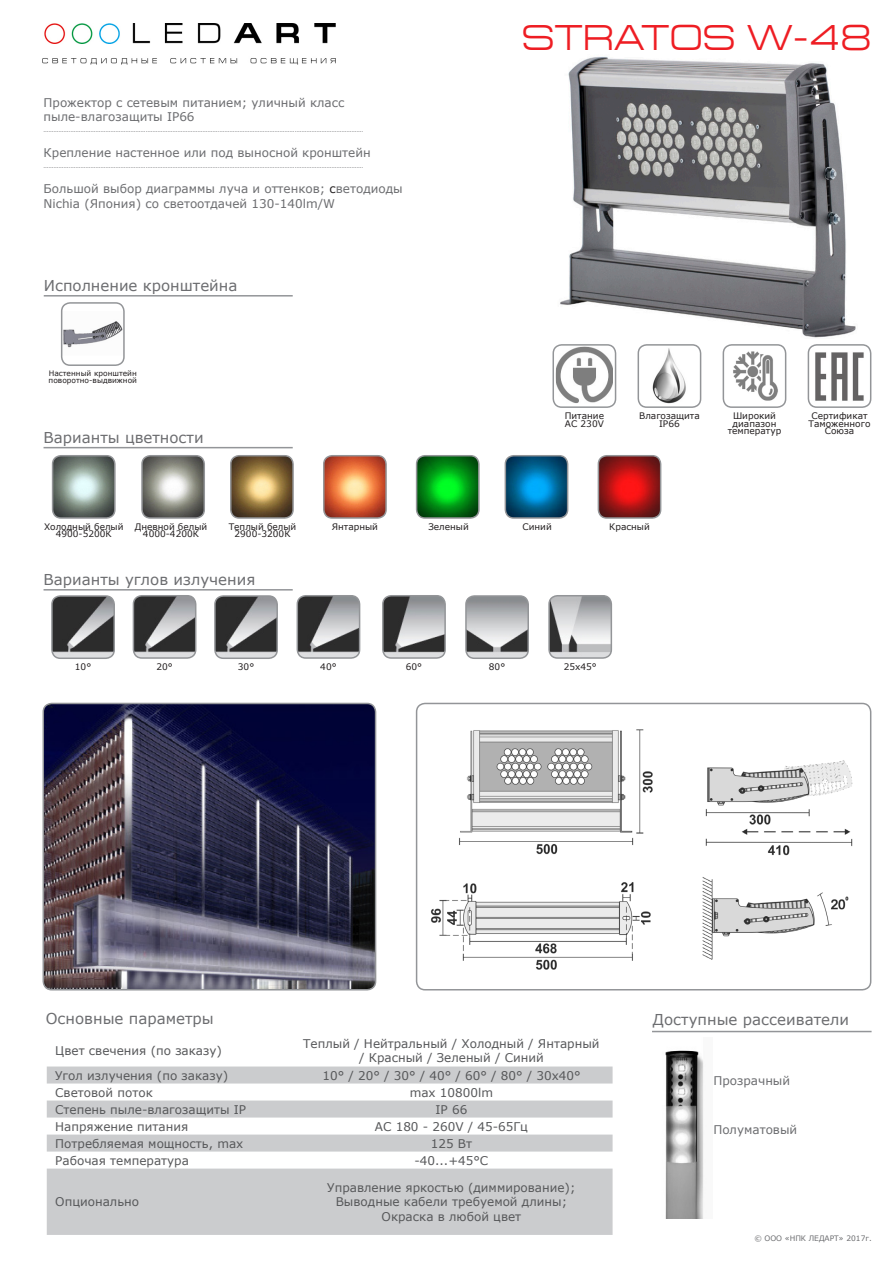
<style>
.page{position:relative;width:893px;height:1263px;background:#fff}
.page>*{position:absolute;margin:0;border:0;box-sizing:border-box;transform-origin:0 0}
.t1{font:36px "Europe Extended C";color:#ee1d23}
.t2{font:15px "Verdana";color:#6c6d70}
.t3{font:12px/14.4px "Verdana";color:#57585a;text-align:center}
.t4{font:12px/14.4px "Verdana";color:#6c6d70}
.t5{font:9px "Europe Extended C";color:#6c6d70}
.t6{font:9px/7.5px "Verdana";color:#231f20;text-align:center}
.t7{font:7.5px/7.5px "Verdana";color:#231f20}
.t8{font:7.5px "Verdana";color:#6c6d70}
.s1{color:#231f20}
</style>
<div class="page">
<img style="left:417px;top:703px;width:454px;height:287px">
<div style="left:416px;top:703px;width:455px;height:287px;border:2px solid #939598;border-radius:9px"></div>
<hr style="left:652px;top:1031px;width:220px;height:1px;background:#939598">
<img style="left:665px;top:1050px;width:39px;height:169px">
<img style="left:43px;top:703px;width:333px;height:287px">
<div style="left:43px;top:703px;width:333px;height:287px;border:2px solid #939598;border-radius:9px"></div>
<svg style="left:47px;top:1066px;width:566px;height:169px;fill:#cbccce"></svg>
<img style="left:560px;top:56px;width:296px;height:282px">
<img style="left:43px;top:23px;width:292px;height:42px">
<img style="left:556px;top:347px;width:57px;height:56px">
<div style="left:552px;top:344px;width:64px;height:64px;border:2px solid #939598;border-radius:9px"></div>
<img style="left:652px;top:347px;width:46px;height:57px">
<div style="left:638px;top:344px;width:63px;height:64px;border:2px solid #939598;border-radius:9px"></div>
<img style="left:811px;top:347px;width:57px;height:58px">
<div style="left:808px;top:344px;width:63px;height:64px;border:2px solid #939598;border-radius:9px"></div>
<img style="left:723px;top:349px;width:63px;height:55px">
<div style="left:723px;top:344px;width:63px;height:64px;border:2px solid #939598;border-radius:9px"></div>
<hr style="left:44px;top:589px;width:249px;height:1px;background:#939598">
<img style="left:54px;top:598px;width:60px;height:60px">
<div style="left:51px;top:595px;width:64px;height:64px;border:2px solid #939598;border-radius:9px"></div>
<img style="left:217px;top:598px;width:60px;height:60px">
<div style="left:214px;top:595px;width:64px;height:64px;border:2px solid #939598;border-radius:9px"></div>
<img style="left:468px;top:598px;width:60px;height:60px">
<div style="left:465px;top:595px;width:64px;height:64px;border:2px solid #939598;border-radius:9px"></div>
<img style="left:297px;top:596px;width:63px;height:62px">
<div style="left:297px;top:595px;width:63px;height:64px;border:2px solid #939598;border-radius:9px"></div>
<img style="left:383px;top:596px;width:62px;height:60px">
<div style="left:382px;top:595px;width:64px;height:64px;border:2px solid #939598;border-radius:9px"></div>
<img style="left:551px;top:596px;width:60px;height:60px">
<div style="left:548px;top:595px;width:64px;height:64px;border:2px solid #939598;border-radius:9px"></div>
<img style="left:133px;top:596px;width:63px;height:62px">
<div style="left:133px;top:595px;width:63px;height:64px;border:2px solid #939598;border-radius:9px"></div>
<hr style="left:44px;top:447px;width:249px;height:1px;background:#939598">
<img style="left:53px;top:456px;width:60px;height:62px">
<div style="left:52px;top:455px;width:64px;height:64px;border:2px solid #939598;border-radius:9px"></div>
<img style="left:144px;top:456px;width:60px;height:60px">
<div style="left:141px;top:455px;width:64px;height:64px;border:2px solid #939598;border-radius:9px"></div>
<img style="left:231px;top:456px;width:60px;height:60px">
<div style="left:230px;top:455px;width:64px;height:64px;border:2px solid #939598;border-radius:9px"></div>
<img style="left:324px;top:456px;width:60px;height:60px">
<div style="left:323px;top:455px;width:64px;height:64px;border:2px solid #939598;border-radius:9px"></div>
<img style="left:417px;top:456px;width:60px;height:62px">
<div style="left:416px;top:455px;width:64px;height:64px;border:2px solid #939598;border-radius:9px"></div>
<img style="left:505px;top:456px;width:63px;height:62px">
<div style="left:505px;top:455px;width:63px;height:64px;border:2px solid #939598;border-radius:9px"></div>
<img style="left:598px;top:456px;width:63px;height:62px">
<div style="left:598px;top:455px;width:63px;height:64px;border:2px solid #939598;border-radius:9px"></div>
<hr style="left:44px;top:295px;width:249px;height:2px;background:#939598">
<img style="left:64px;top:321px;width:58px;height:27px">
<div style="left:61px;top:302px;width:64px;height:64px;border:2px solid #939598;border-radius:9px"></div>
<p class="t4" style="left:44px;top:95px;width:303px">Прожектор с cетевым питанием; уличный класс пыле-влагозащиты IP66</p>
<p class="t5" style="left:44px;top:124px;width:321px">...............................................................................................................................................................................................</p>
<p class="t4" style="left:44px;top:145px;width:329px">Крепление настенное или под выносной кронштейн</p>
<p class="t5" style="left:44px;top:160px;width:321px">...............................................................................................................................................................................................</p>
<p class="t4" style="left:44px;top:181px;width:361px">Большой выбор диаграммы луча и оттенков; <span class="s1">c</span>ветодиоды<br>Nichia (Япония) со светоотдачей 130-140lm/W</p>
<p class="t2" style="left:44px;top:275px;width:195px">Исполнение кронштейна</p>
<p class="t7" style="left:49px;top:369px;width:90px">Настенный кронштейн поворотно-выдвижной</p>
<p class="t2" style="left:44px;top:427px;width:162px">Варианты цветности</p>
<p class="t1" style="left:521px;top:18px;width:351px">STRATOS W-48</p>
<p class="t6" style="left:565px;top:412px;width:41px;text-align:left">Питание<br>AС 230V</p>
<p class="t6" style="left:639px;top:412px;width:62px">Влагозащита<br>IP66</p>
<p class="t6" style="left:809px;top:412px;width:63px">Сертификат<br>Таможенного<br>Союза</p>
<p class="t6" style="left:728px;top:412px;width:55px">Широкий диапазон температур</p>
<p class="t6" style="left:44px;top:522px;width:81px">Холодный белый</p>
<p class="t6" style="left:332px;top:522px;width:48px">Янтарный</p>
<p class="t6" style="left:56px;top:530px;width:58px">4900-5200К</p>
<p class="t6" style="left:135px;top:522px;width:74px">Дневной белый<br>4000-4200К</p>
<p class="t6" style="left:229px;top:522px;width:69px">Теплый белый<br>2900-3200К</p>
<p class="t6" style="left:428px;top:522px;width:42px">Зеленый</p>
<p class="t6" style="left:522px;top:522px;width:31px">Синий</p>
<p class="t6" style="left:609px;top:522px;width:42px">Красный</p>
<p class="t2" style="left:44px;top:569px;width:213px">Варианты углов излучения</p>
<p class="t6" style="left:75px;top:663px;width:18px">10°</p>
<p class="t6" style="left:156px;top:662px;width:18px">20°</p>
<p class="t6" style="left:238px;top:663px;width:18px">30°</p>
<p class="t6" style="left:320px;top:662px;width:18px">40°</p>
<p class="t6" style="left:406px;top:662px;width:18px">60°</p>
<p class="t6" style="left:489px;top:663px;width:18px">80°</p>
<p class="t6" style="left:564px;top:662px;width:35px">25x45°</p>
<p class="t2" style="left:46px;top:1008px;width:170px">Основные параметры</p>
<p class="t3" style="left:55px;top:1043px;width:168px">Цвет свечения (по заказу)</p>
<p class="t3" style="left:303px;top:1036px;width:298px">Теплый / Нейтральный / Холодный / Янтарный / Красный / Зеленый / Синий</p>
<p class="t3" style="left:55px;top:1068px;width:174px">Угол излучения (по заказу)</p>
<p class="t3" style="left:322px;top:1068px;width:260px">10° / 20° / 30° / 40° / 60° / 80° / 30х40°</p>
<p class="t3" style="left:55px;top:1085px;width:99px">Световой поток</p>
<p class="t3" style="left:410px;top:1085px;width:85px">max 10800lm</p>
<p class="t3" style="left:55px;top:1102px;width:192px">Степень пыле-влагозащиты IP</p>
<p class="t3" style="left:435px;top:1102px;width:33px">IP 66</p>
<p class="t3" style="left:55px;top:1119px;width:134px">Напряжение питания</p>
<p class="t3" style="left:375px;top:1119px;width:155px">AC 180 - 260V / 45-65Гц</p>
<p class="t3" style="left:55px;top:1136px;width:190px">Потребляемая мощность, max</p>
<p class="t3" style="left:431px;top:1136px;width:43px">125 Вт</p>
<p class="t3" style="left:55px;top:1153px;width:135px">Рабочая температура</p>
<p class="t3" style="left:414px;top:1153px;width:75px">-40...+45°С</p>
<p class="t3" style="left:55px;top:1195px;width:85px">Опционально</p>
<p class="t3" style="left:327px;top:1180px;width:250px">Управление яркостью (диммирование);<br>Выводные кабели требуемой длины;<br>Окраска в любой цвет</p>
<p class="t2" style="left:653px;top:1009px;width:198px">Доступные рассеиватели</p>
<p class="t4" style="left:713px;top:1073px;width:78px">Прозрачный</p>
<p class="t4" style="left:713px;top:1122px;width:85px">Полуматовый</p>
<p class="t8" style="left:754px;top:1233px;width:119px">© ООО «НПК ЛЕДАРТ» 2017г.</p>
</div>
